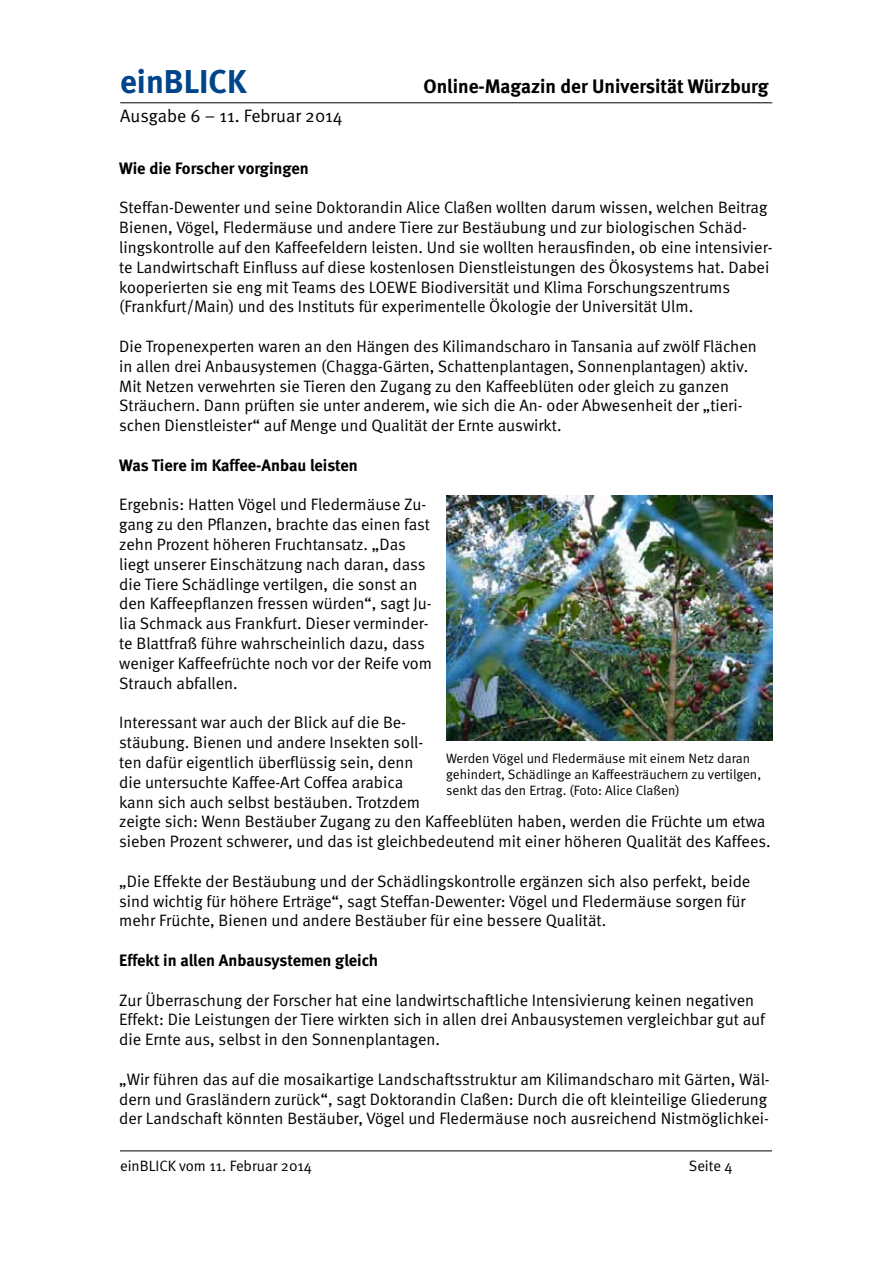
<style>
.page{position:relative;width:893px;height:1263px;background:#fff}
.page>*{position:absolute;margin:0;border:0;box-sizing:border-box;transform-origin:0 0}
.t1{font:700 33px "Meta";color:#004489}
.t2{font:700 19.5px "Meta";color:#000}
.t3{font:18px "Meta Normal";color:#000}
.t4{font:16.5px/19.8px "Meta Normal";color:#000}
.t5{font:700 16.5px "Meta";color:#000}
.t6{font:15px "Meta Normal";color:#000}
.t7{font:13.5px/16.2px "Meta Normal";color:#000}
</style>
<div class="page">
<hr style="left:120px;top:102px;width:652px;height:1px;background:#000">
<hr style="left:120px;top:1150px;width:652px;height:1px;background:#000">
<img style="left:447px;top:495px;width:326px;height:245px">
<h1 class="t1" style="left:120px;top:60px;width:128px">einBLICK</h1>
<p class="t2" style="left:423px;top:73px;width:346px">Online-Magazin der Universität Würzburg</p>
<p class="t3" style="left:120px;top:105px;width:224px">Ausgabe 6 – 11. Februar 2014</p>
<p class="t5" style="left:119px;top:158px;width:191px">Wie die Forscher vorgingen</p>
<p class="t4" style="left:119px;top:198px;width:655px">Steffan-Dewenter und seine Doktorandin Alice Claßen wollten darum wissen, welchen Beitrag Bienen, Vögel, Fledermäuse und andere Tiere zur Bestäubung und zur biologischen Schäd&shy;lingskontrolle auf den Kaffeefeldern leisten. Und sie wollten herausfinden, ob eine intensivier&shy;te Landwirtschaft Einfluss auf diese kostenlosen Dienstleistungen des Ökosystems hat. Dabei kooperierten sie eng mit Teams des LOEWE Biodiversität und Klima Forschungszentrums (Frankfurt/Main) und des Instituts für experimentelle Ökologie der Universität Ulm.</p>
<p class="t4" style="left:119px;top:336px;width:639px">Die Tropenexperten waren an den Hängen des Kilimandscharo in Tansania auf zwölf Flächen in allen drei Anbausystemen (Chagga-Gärten, Schattenplantagen, Sonnenplantagen) aktiv.<br>Mit Netzen verwehrten sie Tieren den Zugang zu den Kaffeeblüten oder gleich zu ganzen Sträuchern. Dann prüften sie unter anderem, wie sich die An- oder Abwesenheit der „tieri&shy;schen Dienstleister“ auf Menge und Qualität der Ernte auswirkt.</p>
<p class="t5" style="left:119px;top:455px;width:240px">Was Tiere im Kaffee-Anbau leisten</p>
<p class="t4" style="left:119px;top:495px;width:314px">Ergebnis: Hatten Vögel und Fledermäuse Zu&shy;gang zu den Pflanzen, brachte das einen fast zehn Prozent höheren Fruchtansatz. „Das liegt unserer Einschätzung nach daran, dass die Tiere Schädlinge vertilgen, die sonst an den Kaffeepflanzen fressen würden“, sagt Ju&shy;lia Schmack aus Frankfurt. Dieser verminder&shy;te Blattfraß führe wahrscheinlich dazu, dass weniger Kaffeefrüchte noch vor der Reife vom Strauch abfallen.</p>
<p class="t4" style="left:119px;top:712px;width:653px">Interessant war auch der Blick auf die Be-<br>stäubung. Bienen und andere Insekten soll-<br>ten dafür eigentlich überflüssig sein, denn<br>die untersuchte Kaffee-Art Coffea arabica<br>kann sich auch selbst bestäuben. Trotzdem<br>zeigte sich: Wenn Bestäuber Zugang zu den Kaffeeblüten haben, werden die Früchte um etwa sieben Prozent schwerer, und das ist gleichbedeutend mit einer höheren Qualität des Kaffees.</p>
<p class="t4" style="left:119px;top:871px;width:633px">„Die Effekte der Bestäubung und der Schädlingskontrolle ergänzen sich also perfekt, beide sind wichtig für höhere Erträge“, sagt Steffan-Dewenter: Vögel und Fledermäuse sorgen für mehr Früchte, Bienen und andere Bestäuber für eine bessere Qualität.</p>
<p class="t5" style="left:119px;top:950px;width:261px">Effekt in allen Anbausystemen gleich</p>
<p class="t4" style="left:119px;top:990px;width:647px">Zur Überraschung der Forscher hat eine landwirtschaftliche Intensivierung keinen negativen<br>Effekt: Die Leistungen der Tiere wirkten sich in allen drei Anbausystemen vergleichbar gut auf die Ernte aus, selbst in den Sonnenplantagen.</p>
<p class="t4" style="left:119px;top:1069px;width:652px">„Wir führen das auf die mosaikartige Landschaftsstruktur am Kilimandscharo mit Gärten, Wäl&shy;dern und Grasländern zurück“, sagt Doktorandin Claßen: Durch die oft kleinteilige Gliederung der Landschaft könnten Bestäuber, Vögel und Fledermäuse noch ausreichend Nistmöglichkei-</p>
<p class="t7" style="left:446px;top:750px;width:316px">Werden Vögel und Fledermäuse mit einem Netz daran gehindert, Schädlinge an Kaffeesträuchern zu vertilgen, senkt das den Ertrag. (Foto: Alice Claßen)</p>
<p class="t6" style="left:120px;top:1157px;width:193px">einBLICK vom 11. Februar 2014</p>
<p class="t6" style="left:689px;top:1157px;width:45px">Seite 4</p>
</div>
